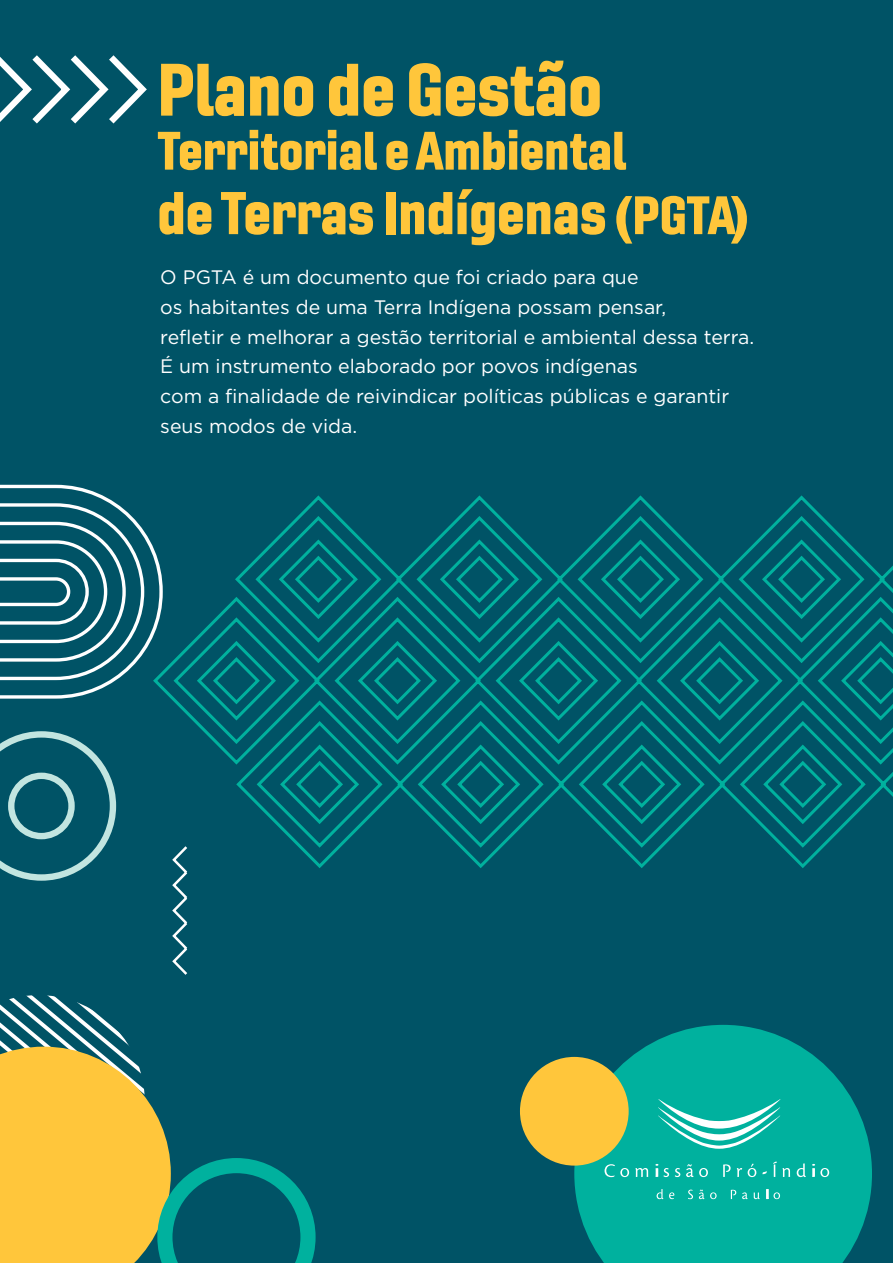
<style>
.page{position:relative;width:893px;height:1263px;background:#005366}
.page>*{position:absolute;margin:0;border:0;box-sizing:border-box;transform-origin:0 0}
.t1{font:72px "Gineso Con Bla";color:#ffc63b}
.t2{font:58.5px "Gineso Con Bla";color:#ffc63b}
.t3{font:52.5px "Gineso Con Bla";color:#ffc63b}
.t4{font:19.5px/30px "Gotham";color:#fff}
.s1{font-size:52.5px}
</style>
<div class="page">
<svg style="left:0;top:731px;width:117px;height:150px"></svg>
<svg style="left:172px;top:870px;width:16px;height:105px"></svg>
<svg style="left:574px;top:1025px;width:298px;height:238px;fill:#00b19e"></svg>
<svg style="left:0;top:995px;width:316px;height:268px"></svg>
<div style="left:520px;top:1057px;width:109px;height:108px;background:#ffc63b;border-radius:50%"></div>
<svg style="left:658px;top:1099px;width:122px;height:50px;background:#40c4b6"></svg>
<svg style="left:605px;top:1164px;width:24px;height:13px"></svg>
<svg style="left:635px;top:1168px;width:13px;height:9px"></svg>
<svg style="left:655px;top:1164px;width:14px;height:13px"></svg>
<svg style="left:675px;top:1168px;width:5px;height:9px"></svg>
<svg style="left:686px;top:1164px;width:7px;height:13px"></svg>
<svg style="left:699px;top:1168px;width:9px;height:9px"></svg>
<svg style="left:723px;top:1164px;width:8px;height:13px"></svg>
<svg style="left:737px;top:1168px;width:5px;height:9px"></svg>
<svg style="left:748px;top:1163px;width:8px;height:14px"></svg>
<svg style="left:762px;top:1171px;width:5px;height:3px"></svg>
<svg style="left:773px;top:1161px;width:17px;height:16px"></svg>
<svg style="left:797px;top:1163px;width:9px;height:14px"></svg>
<svg style="left:812px;top:1164px;width:17px;height:13px"></svg>
<svg style="left:657px;top:1189px;width:6px;height:10px"></svg>
<svg style="left:669px;top:1192px;width:5px;height:7px"></svg>
<svg style="left:688px;top:1189px;width:5px;height:10px"></svg>
<svg style="left:699px;top:1189px;width:5px;height:10px"></svg>
<svg style="left:710px;top:1192px;width:7px;height:7px"></svg>
<svg style="left:731px;top:1190px;width:5px;height:9px"></svg>
<svg style="left:742px;top:1192px;width:6px;height:7px"></svg>
<svg style="left:754px;top:1192px;width:6px;height:7px"></svg>
<svg style="left:766px;top:1189px;width:14px;height:10px"></svg>
<svg style="left:0;top:55px;width:147px;height:69px"></svg>
<svg style="left:0;top:484px;width:151px;height:215px"></svg>
<svg style="left:151px;top:495px;width:742px;height:375px"></svg>
<h1 class="t1" style="left:157px;top:42px;width:446px">Plano de Gestão</h1>
<h3 class="t3" style="left:157px;top:116px;width:470px">Territorial e Ambiental</h3>
<h2 class="t2" style="left:157px;top:175px;width:597px">de Terras Indígenas <span class="s1">(PGTA)</span></h2>
<p class="t4" style="left:160px;top:261px;width:595px">O PGTA é um documento que foi criado para que<br>os habitantes de uma Terra Indígena possam pensar,<br>refletir e melhorar a gestão territorial e ambiental dessa terra.<br>É um instrumento elaborado por povos indígenas<br>com a finalidade de reivindicar políticas públicas e garantir seus modos de vida.</p>
</div>
